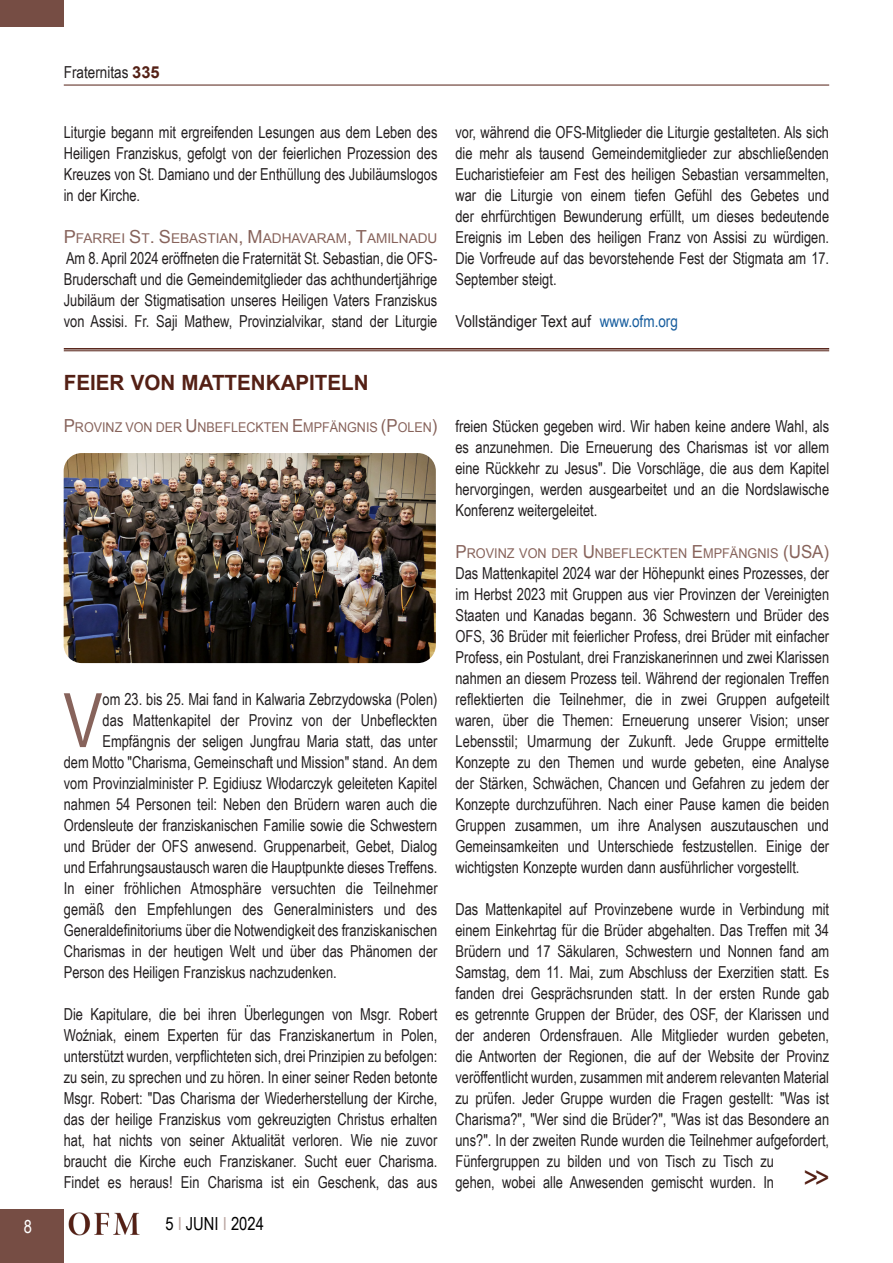
<style>
.page{position:relative;width:893px;height:1263px;background:#fff}
.page>*{position:absolute;margin:0;border:0;box-sizing:border-box;transform-origin:0 0}
.Titolo{font:75.15px "Arial Narrow";color:#87635b;scale:.95 1}
.Testo_sinEspacio{font:30px "Arial Narrow";color:#542015}
.Titolo-2{font:700 21px "Arial";color:#542015}
.t1{font:18px "Arial Narrow";color:#000}
.t2{font:18px "Arial Narrow";color:#fff}
.Titolo_piccolo{font:18px "Arial";color:#87635b;scale:.94 1}
.Titolo-3{font:16.5px/21px "Arial Narrow";color:#231f20;text-align:justify;scale:.95 1}
.Titolo-4{font:16.5px "Arial Narrow";color:#231f20;scale:1.05 1}
.Titolo-5{font:16.5px "Arial Narrow";color:#231f20}
.Titolo_piccolo-2{font:13.5px "Arial";color:#87635b;scale:.93 1}
.Titolo_piccolo-3{font:13.5px "Arial";color:#87635b}
.Titolo_piccolo-4{font:13.5px "Arial";color:#87635b;scale:.94 1}
.s1{font-family:"Arial";font-weight:700;color:#542015}
.s2{font-size:18px}
.s3{color:#175d9e}
.s4{color:#bba6a1}
</style>
<div class="page">
<div style="left:0;top:1209px;width:64px;height:54px;background:#764d44"></div>
<hr style="left:64px;top:85px;width:765px;height:1px;background:#542015">
<div style="left:0;top:0;width:64px;height:27px;background:#764d44"></div>
<img style="left:69px;top:1212px;width:71px;height:24px">
<hr style="left:64px;top:348px;width:765px;height:2px;background:#542015">
<hr style="left:64px;top:350px;width:765px;height:1px;background:#542015">
<img style="left:64px;top:453px;width:372px;height:210px">
<p class="t2" style="left:24px;top:1213px;width:10px">8</p>
<p class="Titolo-5" style="left:64px;top:60px;width:97px">Fraternitas <span class="s1">335</span></p>
<p class="Titolo-3" style="left:64px;top:121px;width:395px">Liturgie begann mit ergreifenden Lesungen aus dem Leben des Heiligen Franziskus, gefolgt von der feierlichen Prozession des Kreuzes von St. Damiano und der Enthüllung des Jubiläumslogos in der Kirche.</p>
<p class="Titolo_piccolo-3" style="left:64px;top:229px;width:375px"><span class="s2">P</span> FARREI <span class="s2">S</span>T<span class="s2">. S</span>EBASTIAN<span class="s2">, M</span>ADHAVARAM<span class="s2">, T</span>AMILNADU</p>
<p class="Titolo-3" style="left:64px;top:247px;width:395px">Am 8. April 2024 eröffneten die Fraternität St. Sebastian, die OFS-Bruderschaft und die Gemeindemitglieder das achthundertjährige Jubiläum der Stigmatisation unseres Heiligen Vaters Franziskus von Assisi. Fr. Saji Mathew, Provinzialvikar, stand der Liturgie</p>
<p class="Titolo-3" style="left:455px;top:121px;width:395px">vor, während die OFS-Mitglieder die Liturgie gestalteten. Als sich die mehr als tausend Gemeindemitglieder zur abschließenden Eucharistiefeier am Fest des heiligen Sebastian versammelten, war die Liturgie von einem tiefen Gefühl des Gebetes und der ehrfürchtigen Bewunderung erfüllt, um dieses bedeutende Ereignis im Leben des heiligen Franz von Assisi zu würdigen.<br>Die Vorfreude auf das bevorstehende Fest der Stigmata am 17.<br>September steigt.</p>
<p class="Titolo-4" style="left:455px;top:309px;width:213px">Vollständiger Text auf <span class="s3">www.ofm.org</span></p>
<p class="Titolo-2" style="left:64px;top:369px;width:306px">FEIER VON MATTENKAPITELN</p>
<p class="Titolo_piccolo-2" style="left:64px;top:418px;width:403px"><span class="s2">P</span>ROVINZ VON DER <span class="s2">U</span> NBEFLECKTEN <span class="s2">E</span>MPFÄNGNIS <span class="s2">(P</span>OLEN<span class="s2">)</span></p>
<p class="Titolo-3" style="left:64px;top:688px;width:395px;text-align:right">om 23. bis 25. Mai fand in Kalwaria Zebrzydowska (Polen)<br>das Mattenkapitel der Provinz von der Unbefleckten Empfängnis der seligen Jungfrau Maria statt, das unter<br>dem Motto "Charisma, Gemeinschaft und Mission" stand. An dem vom Provinzialminister P. Egidiusz Włodarczyk geleiteten Kapitel nahmen 54 Personen teil: Neben den Brüdern waren auch die Ordensleute der franziskanischen Familie sowie die Schwestern und Brüder der OFS anwesend. Gruppenarbeit, Gebet, Dialog und Erfahrungsaustausch waren die Hauptpunkte dieses Treffens.</p>
<p class="Titolo-3" style="left:64px;top:877px;width:395px">In einer fröhlichen Atmosphäre versuchten die Teilnehmer gemäß den Empfehlungen des Generalministers und des Generaldefinitoriums über die Notwendigkeit des franziskanischen Charismas in der heutigen Welt und über das Phänomen der Person des Heiligen Franziskus nachzudenken.</p>
<p class="Titolo-3" style="left:64px;top:1003px;width:395px">Die Kapitulare, die bei ihren Überlegungen von Msgr. Robert Woźniak, einem Experten für das Franziskanertum in Polen, unterstützt wurden, verpflichteten sich, drei Prinzipien zu befolgen: zu sein, zu sprechen und zu hören. In einer seiner Reden betonte Msgr. Robert: "Das Charisma der Wiederherstellung der Kirche, das der heilige Franziskus vom gekreuzigten Christus erhalten hat, hat nichts von seiner Aktualität verloren. Wie nie zuvor braucht die Kirche euch Franziskaner. Sucht euer Charisma.<br>Findet es heraus! Ein Charisma ist ein Geschenk, das aus</p>
<p class="Titolo" style="left:64px;top:665px;width:43px">V</p>
<p class="t1" style="left:165px;top:1210px;width:100px">5 <span class="s4">I</span> JUNI <span class="s4">I</span> 2024</p>
<p class="Titolo-3" style="left:455px;top:415px;width:395px">freien Stücken gegeben wird. Wir haben keine andere Wahl, als es anzunehmen. Die Erneuerung des Charismas ist vor allem eine Rückkehr zu Jesus". Die Vorschläge, die aus dem Kapitel hervorgingen, werden ausgearbeitet und an die Nordslawische Konferenz weitergeleitet.</p>
<p class="Titolo_piccolo-4" style="left:455px;top:544px;width:368px"><span class="s2">P</span>ROVINZ VON DER <span class="s2">U</span> NBEFLECKTEN <span class="s2">E</span>MPFÄNGNIS <span class="s2">(USA</span></p>
<p class="Titolo_piccolo" style="left:823px;top:540px;width:7px">)</p>
<p class="Titolo-3" style="left:455px;top:562px;width:395px">Das Mattenkapitel 2024 war der Höhepunkt eines Prozesses, der im Herbst 2023 mit Gruppen aus vier Provinzen der Vereinigten Staaten und Kanadas begann. 36 Schwestern und Brüder des OFS, 36 Brüder mit feierlicher Profess, drei Brüder mit einfacher Profess, ein Postulant, drei Franziskanerinnen und zwei Klarissen nahmen an diesem Prozess teil. Während der regionalen Treffen reflektierten die Teilnehmer, die in zwei Gruppen aufgeteilt waren, über die Themen: Erneuerung unserer Vision; unser Lebensstil; Umarmung der Zukunft. Jede Gruppe ermittelte Konzepte zu den Themen und wurde gebeten, eine Analyse der Stärken, Schwächen, Chancen und Gefahren zu jedem der Konzepte durchzuführen. Nach einer Pause kamen die beiden Gruppen zusammen, um ihre Analysen auszutauschen und Gemeinsamkeiten und Unterschiede festzustellen. Einige der wichtigsten Konzepte wurden dann ausführlicher vorgestellt.</p>
<p class="Titolo-3" style="left:455px;top:898px;width:395px;text-align:left">Das Mattenkapitel auf Provinzebene wurde in Verbindung mit einem Einkehrtag für die Brüder abgehalten. Das Treffen mit 34<br>Brüdern und 17 Säkularen, Schwestern und Nonnen fand am Samstag, dem 11. Mai, zum Abschluss der Exerzitien statt. Es fanden drei Gesprächsrunden statt. In der ersten Runde gab es getrennte Gruppen der Brüder, des OSF, der Klarissen und der anderen Ordensfrauen. Alle Mitglieder wurden gebeten, die Antworten der Regionen, die auf der Website der Provinz veröffentlicht wurden, zusammen mit anderem relevanten Material zu prüfen. Jeder Gruppe wurden die Fragen gestellt: "Was ist Charisma?", "Wer sind die Brüder?", "Was ist das Besondere an uns?". In der zweiten Runde wurden die Teilnehmer aufgefordert, Fünfergruppen zu bilden und von Tisch zu Tisch zu<br>gehen, wobei alle Anwesenden gemischt wurden. In</p>
<p class="Testo_sinEspacio" style="left:804px;top:1155px;width:27px">&gt;&gt;</p>
</div>
